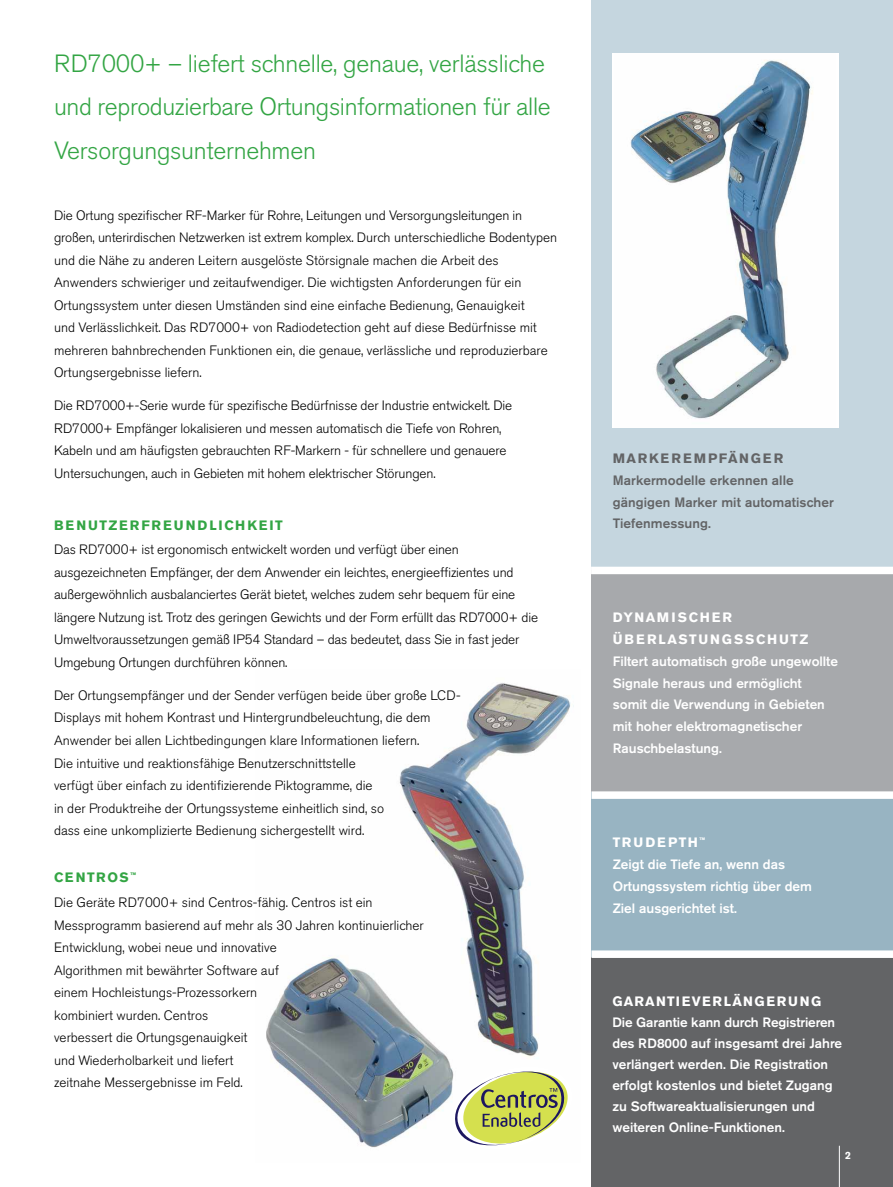
<style>
.page{position:relative;width:893px;height:1187px;background:#fff}
.page>*{position:absolute;margin:0;border:0;box-sizing:border-box;transform-origin:0 0}
.t1{font:300 24.75px/43.5px "Akzidenz Grotesk BE";letter-spacing:-.01em;color:#33a544}
.t2{font:300 13.5px/22.5px "Akzidenz Grotesk BE";color:#000}
.t3{font:500 13.5px/21.8px "Akzidenz Grotesk BE";color:#fff}
.t4{font:500 13.5px/21.8px "Akzidenz Grotesk BE";letter-spacing:.005em;color:#636466}
.t5{font:700 13.5px/21.8px "Akzidenz Grotesk BE";letter-spacing:.11em;color:#fff}
.t6{font:700 13.5px "Akzidenz Grotesk BE";letter-spacing:.15em;color:#33a544}
.t7{font:700 13.5px "Akzidenz Grotesk BE";letter-spacing:.14em;color:#636466}
.t8{font:700 10.5px "Akzidenz Grotesk BE";color:#fff}
.t9{font:700 7.8px "Akzidenz Grotesk BE";color:#fff}
.t10{font:700 7.8px "Akzidenz Grotesk BE";color:#33a544}
</style>
<div class="page">
<img style="left:266px;top:683px;width:308px;height:465px">
<div style="left:591px;top:0;width:302px;height:570px;background:#c5d6df"></div>
<div style="left:591px;top:791px;width:302px;height:166px;background:#98b4c2"></div>
<div style="left:591px;top:957px;width:302px;height:229px;background:#636466"></div>
<div style="left:591px;top:570px;width:302px;height:221px;background:#a7a9ac"></div>
<div style="left:591px;top:566px;width:302px;height:8px;background:#fff"></div>
<div style="left:591px;top:791px;width:302px;height:7px;background:#fff"></div>
<div style="left:591px;top:950px;width:302px;height:7px;background:#fff"></div>
<hr style="left:839px;top:1145px;width:1px;height:41px;background:#fff">
<svg style="left:452px;top:1066px;width:120px;height:82px"></svg>
<div style="left:613px;top:53px;width:226px;height:374px;background:#fff"></div>
<img style="left:630px;top:60px;width:183px;height:359px">
<h1 class="t1" style="left:54px;top:42px;width:498px">RD7000+ – liefert schnelle, genaue, verlässliche und reproduzierbare Ortungsinformationen für alle<br>Versorgungsunternehmen</h1>
<p class="t2" style="left:54px;top:204px;width:505px">Die Ortung spezifischer RF-Marker für Rohre, Leitungen und Versorgungsleitungen in großen, unterirdischen Netzwerken ist extrem komplex. Durch unterschiedliche Bodentypen und die Nähe zu anderen Leitern ausgelöste Störsignale machen die Arbeit des Anwenders schwieriger und zeitaufwendiger. Die wichtigsten Anforderungen für ein Ortungssystem unter diesen Umständen sind eine einfache Bedienung, Genauigkeit<br>und Verlässlichkeit. Das RD7000+ von Radiodetection geht auf diese Bedürfnisse mit mehreren bahnbrechenden Funktionen ein, die genaue, verlässliche und reproduzierbare Ortungsergebnisse liefern.</p>
<p class="t2" style="left:54px;top:395px;width:460px">Die RD7000+-Serie wurde für spezifische Bedürfnisse der Industrie entwickelt. Die RD7000+ Empfänger lokalisieren und messen automatisch die Tiefe von Rohren, Kabeln und am häufigsten gebrauchten RF-Markern - für schnellere und genauere Untersuchungen, auch in Gebieten mit hohem elektrischer Störungen.</p>
<p class="t6" style="left:54px;top:517px;width:230px">BENUTZERFREUNDLICHKEIT</p>
<p class="t2" style="left:54px;top:538px;width:486px">Das RD7000+ ist ergonomisch entwickelt worden und verfügt über einen ausgezeichneten Empfänger, der dem Anwender ein leichtes, energieeffizientes und außergewöhnlich ausbalanciertes Gerät bietet, welches zudem sehr bequem für eine längere Nutzung ist. Trotz des geringen Gewichts und der Form erfüllt das RD7000+ die Umweltvoraussetzungen gemäß IP54 Standard – das bedeutet, dass Sie in fast jeder Umgebung Ortungen durchführen können.</p>
<p class="t2" style="left:54px;top:684px;width:408px">Der Ortungsempfänger und der Sender verfügen beide über große LCD-Displays mit hohem Kontrast und Hintergrundbeleuchtung, die dem Anwender bei allen Lichtbedingungen klare Informationen liefern.<br>Die intuitive und reaktionsfähige Benutzerschnittstelle<br>verfügt über einfach zu identifizierende Piktogramme, die<br>in der Produktreihe der Ortungssysteme einheitlich sind, so<br>dass eine unkomplizierte Bedienung sichergestellt wird.</p>
<p class="t6" style="left:54px;top:869px;width:23px">CENTROS</p>
<p class="t10" style="left:130px;top:870px;width:7px">™</p>
<p class="t2" style="left:54px;top:891px;width:371px">Die Geräte RD7000+ sind Centros-fähig. Centros ist ein Messprogramm basierend auf mehr als 30 Jahren kontinuierlicher Entwicklung, wobei neue und innovative<br>Algorithmen mit bewährter Software auf<br>einem Hochleistungs-Prozessorkern<br>kombiniert wurden. Centros<br>verbessert die Ortungsgenauigkeit<br>und Wiederholbarkeit und liefert<br>zeitnahe Messergebnisse im Feld.</p>
<p class="t7" style="left:613px;top:450px;width:172px">MARKEREMPFÄNGER</p>
<p class="t4" style="left:613px;top:469px;width:223px">Markermodelle erkennen alle gängigen Marker mit automatischer<br>Tiefenmessung.</p>
<p class="t5" style="left:613px;top:606px;width:78px">DYNAMISCHER<br>ÜBER LASTUNGSSCHUTZ</p>
<p class="t3" style="left:613px;top:650px;width:227px">Filtert automatisch große ungewollte<br>Signale heraus und ermöglicht somit die Verwendung in Gebieten mit hoher elektromagnetischer<br>Rauschbelastung.</p>
<p class="t5" style="left:613px;top:831px;width:56px">TRU DEPTH</p>
<p class="t9" style="left:699px;top:835px;width:7px">™</p>
<p class="t3" style="left:613px;top:853px;width:201px">Zeigt die Tiefe an, wenn das<br>Ortungssystem richtig über dem<br>Ziel ausgerichtet ist.</p>
<p class="t5" style="left:612px;top:990px;width:53px">GARANTIE</p>
<p class="t5" style="left:692px;top:990px;width:53px">VER LÄNGERUNG</p>
<p class="t3" style="left:612px;top:1011px;width:231px;line-height:21px">Die Garantie kann durch Registrieren des RD8000 auf insgesamt drei Jahre verlängert werden. Die Registration erfolgt kostenlos und bietet Zugang zu Softwareaktualisierungen und weiteren Online-Funktionen.</p>
<p class="t8" style="left:845px;top:1148px;width:7px">2</p>
</div>
